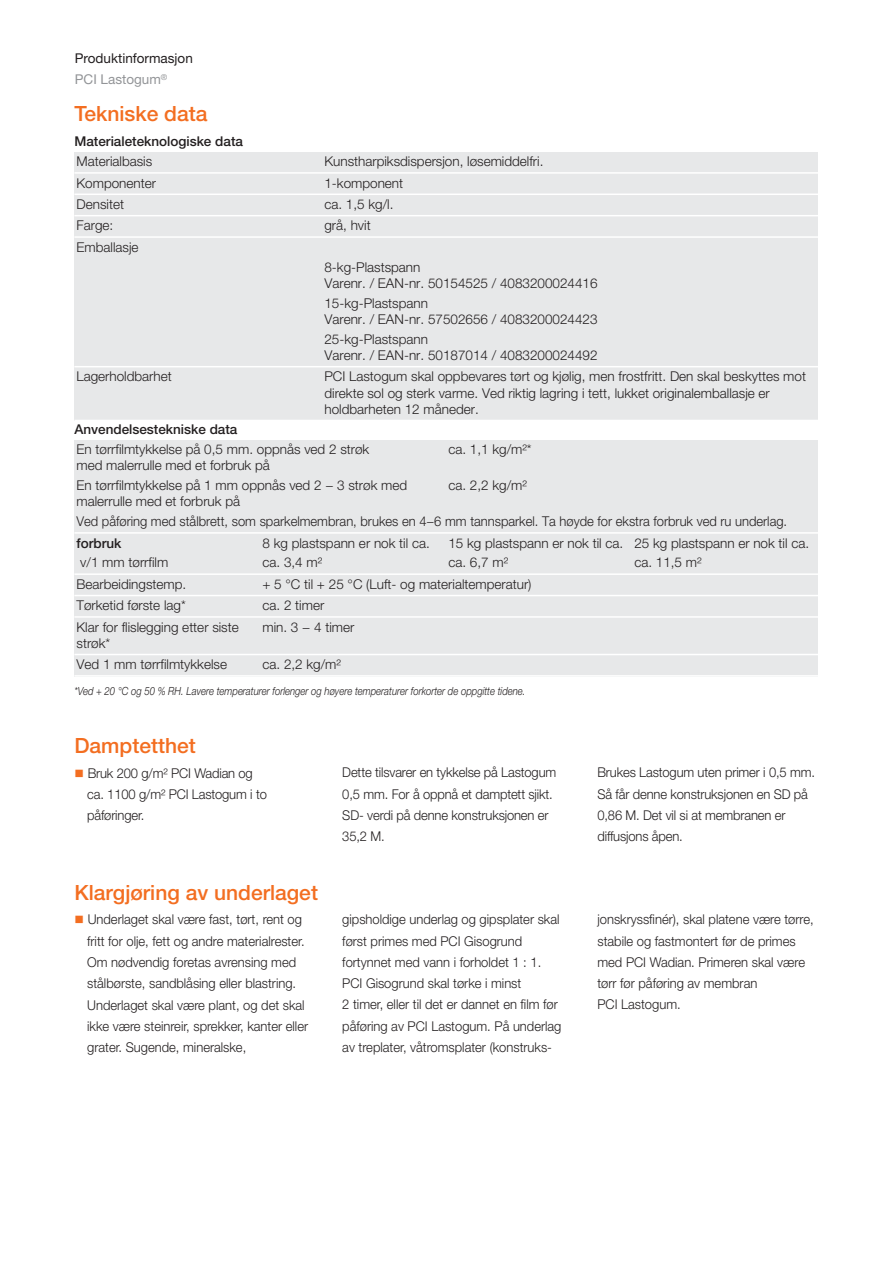
<style>
.page{position:relative;width:893px;height:1263px;background:#fff}
.page>*{position:absolute;margin:0;border:0;box-sizing:border-box;transform-origin:0 0}
.t1{font:500 21px "Helvetica Neue LT Pro";color:#f36e21}
.t2{font:300 13.5px/21.3px "Helvetica Neue LT Pro";color:#231f20;scale:.96 1}
.t3{font:300 13.5px/16.2px "Helvetica Neue LT Pro";color:#231f20}
.t4{font:500 13.5px "Helvetica Neue LT Pro";color:#231f20}
.t5{font:13.5px/21.3px "Helvetica Neue LT Pro";color:#231f20}
.t6{font:italic 300 11.25px "Helvetica Neue LT Pro";color:#231f20;scale:.85 1}
.s1{color:#939598}
.s2{color:#f36e21}
</style>
<div class="page">
<div style="left:74px;top:152px;width:248px;height:21px;background:#e7e8e9"></div>
<div style="left:322px;top:152px;width:496px;height:21px;background:#e7e8e9"></div>
<div style="left:74px;top:173px;width:248px;height:21px;background:#e7e8e9"></div>
<div style="left:322px;top:173px;width:496px;height:21px;background:#e7e8e9"></div>
<div style="left:74px;top:194px;width:248px;height:22px;background:#e7e8e9"></div>
<div style="left:322px;top:194px;width:496px;height:22px;background:#e7e8e9"></div>
<div style="left:74px;top:216px;width:248px;height:21px;background:#e7e8e9"></div>
<div style="left:322px;top:216px;width:496px;height:21px;background:#e7e8e9"></div>
<div style="left:74px;top:237px;width:744px;height:21px;background:#e7e8e9"></div>
<div style="left:74px;top:258px;width:248px;height:36px;background:#e7e8e9"></div>
<div style="left:322px;top:258px;width:496px;height:36px;background:#e7e8e9"></div>
<div style="left:74px;top:294px;width:248px;height:36px;background:#e7e8e9"></div>
<div style="left:322px;top:294px;width:496px;height:36px;background:#e7e8e9"></div>
<div style="left:74px;top:330px;width:248px;height:37px;background:#e7e8e9"></div>
<div style="left:322px;top:330px;width:496px;height:37px;background:#e7e8e9"></div>
<div style="left:74px;top:367px;width:248px;height:54px;background:#e7e8e9"></div>
<div style="left:322px;top:367px;width:496px;height:54px;background:#e7e8e9"></div>
<hr style="left:74px;top:172px;width:744px;height:2px;background:#fff">
<hr style="left:74px;top:194px;width:744px;height:1px;background:#fff">
<hr style="left:74px;top:215px;width:744px;height:1px;background:#fff">
<hr style="left:74px;top:236px;width:744px;height:2px;background:#fff">
<hr style="left:74px;top:366px;width:744px;height:1px;background:#fff">
<hr style="left:74px;top:420px;width:744px;height:1px;background:#fff">
<div style="left:74px;top:440px;width:372px;height:36px;background:#e7e8e9"></div>
<div style="left:446px;top:440px;width:186px;height:36px;background:#e7e8e9"></div>
<div style="left:632px;top:440px;width:186px;height:36px;background:#e7e8e9"></div>
<div style="left:74px;top:476px;width:372px;height:36px;background:#e7e8e9"></div>
<div style="left:446px;top:476px;width:186px;height:36px;background:#e7e8e9"></div>
<div style="left:632px;top:476px;width:186px;height:36px;background:#e7e8e9"></div>
<div style="left:74px;top:512px;width:744px;height:21px;background:#e7e8e9"></div>
<div style="left:74px;top:533px;width:186px;height:20px;background:#e7e8e9"></div>
<div style="left:260px;top:533px;width:186px;height:20px;background:#e7e8e9"></div>
<div style="left:446px;top:533px;width:186px;height:20px;background:#e7e8e9"></div>
<div style="left:632px;top:533px;width:186px;height:20px;background:#e7e8e9"></div>
<div style="left:74px;top:553px;width:186px;height:21px;background:#e7e8e9"></div>
<div style="left:260px;top:553px;width:186px;height:21px;background:#e7e8e9"></div>
<div style="left:446px;top:553px;width:186px;height:21px;background:#e7e8e9"></div>
<div style="left:632px;top:553px;width:186px;height:21px;background:#e7e8e9"></div>
<div style="left:74px;top:574px;width:186px;height:21px;background:#e7e8e9"></div>
<div style="left:260px;top:574px;width:558px;height:21px;background:#e7e8e9"></div>
<div style="left:74px;top:595px;width:186px;height:22px;background:#e7e8e9"></div>
<div style="left:260px;top:595px;width:558px;height:22px;background:#e7e8e9"></div>
<div style="left:74px;top:617px;width:186px;height:37px;background:#e7e8e9"></div>
<div style="left:260px;top:617px;width:558px;height:37px;background:#e7e8e9"></div>
<div style="left:74px;top:654px;width:186px;height:23px;background:#e7e8e9"></div>
<div style="left:260px;top:654px;width:558px;height:23px;background:#e7e8e9"></div>
<hr style="left:74px;top:532px;width:744px;height:2px;background:#fff">
<hr style="left:74px;top:573px;width:744px;height:2px;background:#fff">
<hr style="left:74px;top:595px;width:744px;height:1px;background:#fff">
<hr style="left:74px;top:616px;width:744px;height:2px;background:#fff">
<hr style="left:74px;top:654px;width:744px;height:1px;background:#fff">
<hr style="left:74px;top:675px;width:744px;height:2px;background:#fff">
<p class="t5" style="left:75px;top:49px;width:120px">Produktinformasjon<br><span class="s1">PCI Lastogum</span><sup>®</sup></p>
<h1 class="t1" style="left:74px;top:106px;width:135px">Tekniske data</h1>
<p class="t4" style="left:74px;top:136px;width:170px">Materialeteknologiske data</p>
<p class="t3" style="left:77px;top:155px;width:77px">Materialbasis</p>
<p class="t3" style="left:324px;top:155px;width:220px">Kunstharpiksdispersjon, løsemiddelfri.</p>
<p class="t3" style="left:77px;top:176px;width:81px">Komponenter</p>
<p class="t3" style="left:324px;top:176px;width:80px">1-komponent</p>
<p class="t3" style="left:77px;top:197px;width:49px">Densitet</p>
<p class="t3" style="left:324px;top:197px;width:71px">ca. 1,5 kg/l.</p>
<p class="t3" style="left:77px;top:219px;width:38px">Farge:</p>
<p class="t3" style="left:324px;top:219px;width:48px">grå, hvit</p>
<p class="t3" style="left:77px;top:240px;width:64px">Emballasje</p>
<p class="t3" style="left:324px;top:260px;width:275px">8-kg-Plastspann<br>Varenr. / EAN-nr. 50154525 / 4083200024416</p>
<p class="t3" style="left:324px;top:296px;width:275px">15-kg-Plastspann<br>Varenr. / EAN-nr. 57502656 / 4083200024423</p>
<p class="t3" style="left:324px;top:332px;width:275px">25-kg-Plastspann<br>Varenr. / EAN-nr. 50187014 / 4083200024492</p>
<p class="t3" style="left:77px;top:370px;width:97px">Lagerholdbarhet</p>
<p class="t3" style="left:324px;top:370px;width:483px">PCI Lastogum skal oppbevares tørt og kjølig, men frostfritt. Den skal beskyttes mot direkte sol og sterk varme. Ved riktig lagring i tett, lukket originalemballasje er holdbarheten 12 måneder.</p>
<p class="t3" style="left:77px;top:442px;width:294px">En tørrfilmtykkelse på 0,5 mm. oppnås ved 2 strøk med malerrulle med et forbruk på</p>
<p class="t3" style="left:448px;top:442px;width:85px">ca. 1,1 kg/m²*</p>
<p class="t3" style="left:77px;top:478px;width:332px">En tørrfilmtykkelse på 1 mm oppnås ved 2 − 3 strøk med malerrulle med et forbruk på</p>
<p class="t3" style="left:448px;top:478px;width:80px">ca. 2,2 kg/m²</p>
<p class="t2" style="left:77px;top:512px;width:742px">Ved påføring med stålbrett, som sparkelmembran, brukes en 4−6 mm tannsparkel. Ta høyde for ekstra forbruk ved ru underlag.</p>
<p class="t4" style="left:77px;top:538px;width:47px">forbruk</p>
<p class="t3" style="left:262px;top:536px;width:169px">8 kg plastspann er nok til ca.</p>
<p class="t3" style="left:448px;top:536px;width:362px">15 kg plastspann er nok til ca. 25 kg plastspann er nok til ca.</p>
<p class="t3" style="left:80px;top:556px;width:89px">v/1 mm tørrfilm</p>
<p class="t3" style="left:262px;top:556px;width:61px">ca. 3,4 m²</p>
<p class="t3" style="left:448px;top:556px;width:61px">ca. 6,7 m²</p>
<p class="t3" style="left:634px;top:556px;width:69px">ca. 11,5 m²</p>
<p class="t3" style="left:77px;top:577px;width:111px">Bearbeidingstemp.</p>
<p class="t3" style="left:262px;top:577px;width:271px">+ 5 °C til + 25 °C (Luft- og materialtemperatur)</p>
<p class="t3" style="left:77px;top:598px;width:111px">Tørketid første lag*</p>
<p class="t3" style="left:262px;top:598px;width:63px">ca. 2 timer</p>
<p class="t3" style="left:77px;top:620px;width:164px">Klar for flislegging etter siste strøk*</p>
<p class="t3" style="left:262px;top:620px;width:93px">min. 3 − 4 timer</p>
<p class="t3" style="left:77px;top:657px;width:152px">Ved 1 mm tørrfilmtykkelse</p>
<p class="t3" style="left:262px;top:657px;width:80px">ca. 2,2 kg/m²</p>
<p class="t4" style="left:74px;top:424px;width:165px">Anvendelsestekniske data</p>
<p class="t6" style="left:74px;top:687px;width:532px">*Ved + 20 °C og 50 % RH. Lavere temperaturer forlenger og høyere temperaturer forkorter de oppgitte tidene.</p>
<h1 class="t1" style="left:74px;top:738px;width:123px">Damptetthet</h1>
<p class="t2" style="left:87px;top:763px;width:189px;text-indent:-13px"><span class="s2">■</span> Bruk 200 g/m² PCI Wadian og ca. 1100 g/m² PCI Lastogum i to påføringer.</p>
<p class="t2" style="left:342px;top:763px;width:224px">Dette tilsvarer en tykkelse på Lastogum<br>0,5 mm. For å oppnå et damptett sjikt.<br>SD- verdi på denne konstruksjonen er<br>35,2 M.</p>
<p class="t2" style="left:597px;top:763px;width:228px">Brukes Lastogum uten primer i 0,5 mm.<br>Så får denne konstruksjonen en SD på<br>0,86 M. Det vil si at membranen er diffusjons åpen.</p>
<h1 class="t1" style="left:74px;top:885px;width:245px">Klargjøring av underlaget</h1>
<p class="t2" style="left:87px;top:910px;width:232px;text-indent:-13px"><span class="s2">■</span> Underlaget skal være fast, tørt, rent og fritt for olje, fett og andre materialrester.<br>Om nødvendig foretas avrensing med stålbørste, sandblåsing eller blastring.<br>Underlaget skal være plant, og det skal ikke være steinreir, sprekker, kanter eller grater. Sugende, mineralske,</p>
<p class="t2" style="left:342px;top:910px;width:230px">gipsholdige underlag og gipsplater skal først primes med PCI Gisogrund fortynnet med vann i forholdet 1 : 1.<br>PCI Gisogrund skal tørke i minst<br>2 timer, eller til det er dannet en film før påføring av PCI Lastogum. På underlag av treplater, våtromsplater (konstruks-</p>
<p class="t2" style="left:597px;top:910px;width:227px">jonskryssfinér), skal platene være tørre, stabile og fastmontert før de primes med PCI Wadian. Primeren skal være tørr før påføring av membran<br>PCI Lastogum.</p>
</div>
